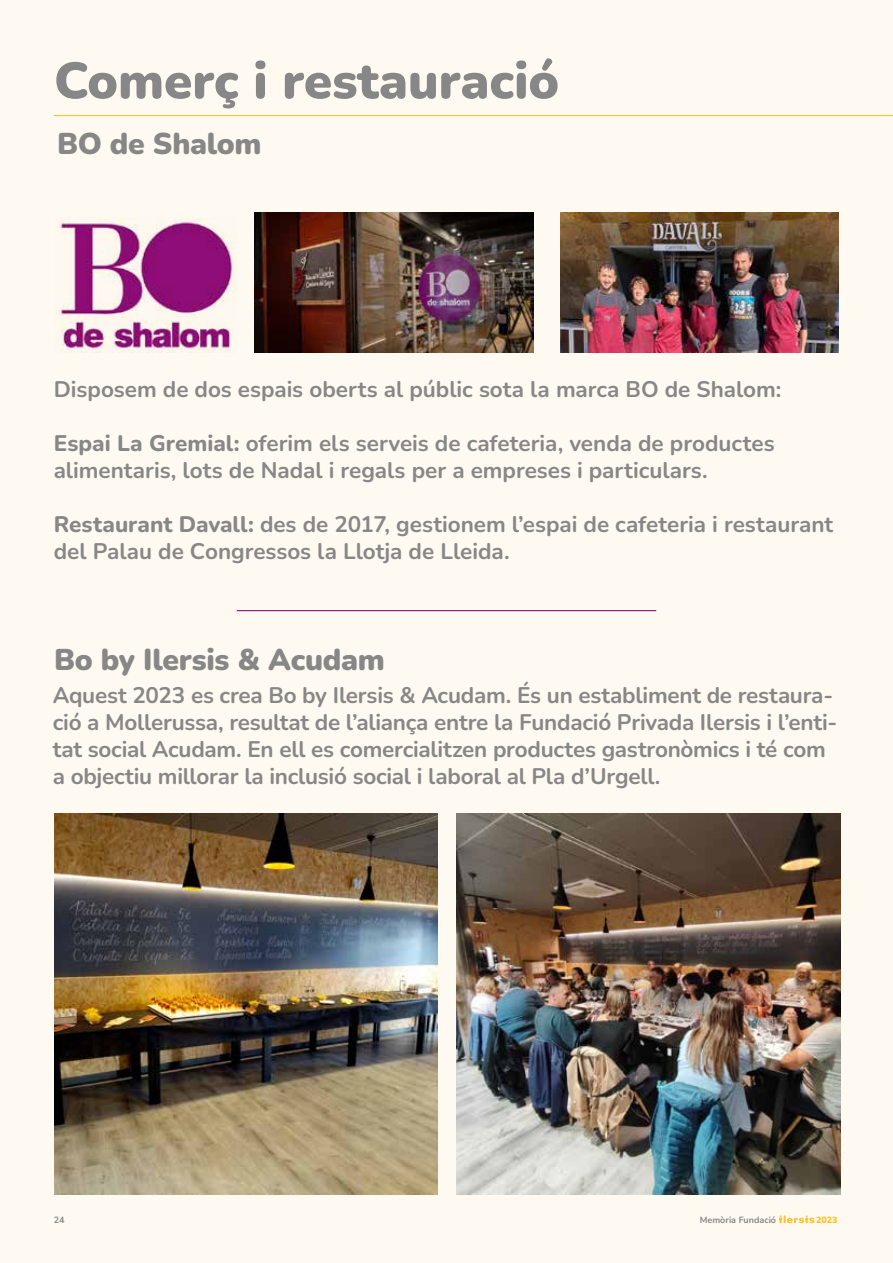
<style>
.page{position:relative;width:893px;height:1263px;background:#fffaf1}
.page>*{position:absolute;margin:0;border:0;box-sizing:border-box;transform-origin:0 0}
.t1{font:900 51px "Nunito";color:#878787}
.t2{font:900 30px "Nunito";letter-spacing:-.01em;color:#878787}
.t3{font:700 22.5px/27px "Nunito";letter-spacing:-.005em;color:#878787}
.t4{font:700 9px "Nunito";color:#878787}
.t5{font:900 9px "Nunito";color:#ffc22b}
.s1{font-weight:800}
</style>
<div class="page">
<svg style="left:779px;top:1215px;width:35px;height:8px"></svg>
<hr style="left:54px;top:115px;width:839px;height:1px;background:#ffc22b">
<hr style="left:237px;top:610px;width:419px;height:1px;background:#8d0d7c">
<img style="left:54px;top:218px;width:183px;height:134px">
<img style="left:255px;top:213px;width:278px;height:139px">
<img style="left:561px;top:213px;width:278px;height:139px">
<img style="left:54px;top:813px;width:383px;height:382px">
<img style="left:457px;top:813px;width:383px;height:382px">
<h1 class="t1" style="left:54px;top:44px;width:507px">Comerç i restauració</h1>
<h2 class="t2" style="left:57px;top:122px;width:206px">BO de Shalom</h2>
<p class="t3" style="left:54px;top:374px;width:729px">Disposem de dos espais oberts al públic sota la marca BO de Shalom:</p>
<p class="t3" style="left:54px;top:428px;width:722px"><span class="s1">Espai La Gremial:</span> oferim els serveis de cafeteria, venda de productes alimentaris, lots de Nadal i regals per a empreses i particulars.</p>
<p class="t3" style="left:54px;top:509px;width:781px"><span class="s1">Restaurant Davall:</span> des de 2017, gestionem l’espai de cafeteria i restaurant del Palau de Congressos la Llotja de Lleida.</p>
<h2 class="t2" style="left:54px;top:638px;width:332px">Bo by Ilersis &amp; Acudam</h2>
<p class="t3" style="left:53px;top:681px;width:786px">Aquest 2023 es crea Bo by Ilersis &amp; Acudam. És un establiment de restaura&shy;ció a Mollerussa, resultat de l’aliança entre la Fundació Privada Ilersis i l’enti&shy;tat social Acudam. En ell es comercialitzen productes gastronòmics i té com a objectiu millorar la inclusió social i laboral al Pla d’Urgell.</p>
<p class="t4" style="left:54px;top:1214px;width:12px">24</p>
<p class="t4" style="left:700px;top:1214px;width:78px">Memòria Fundació</p>
<p class="t5" style="left:816px;top:1213px;width:23px">2023</p>
</div>
